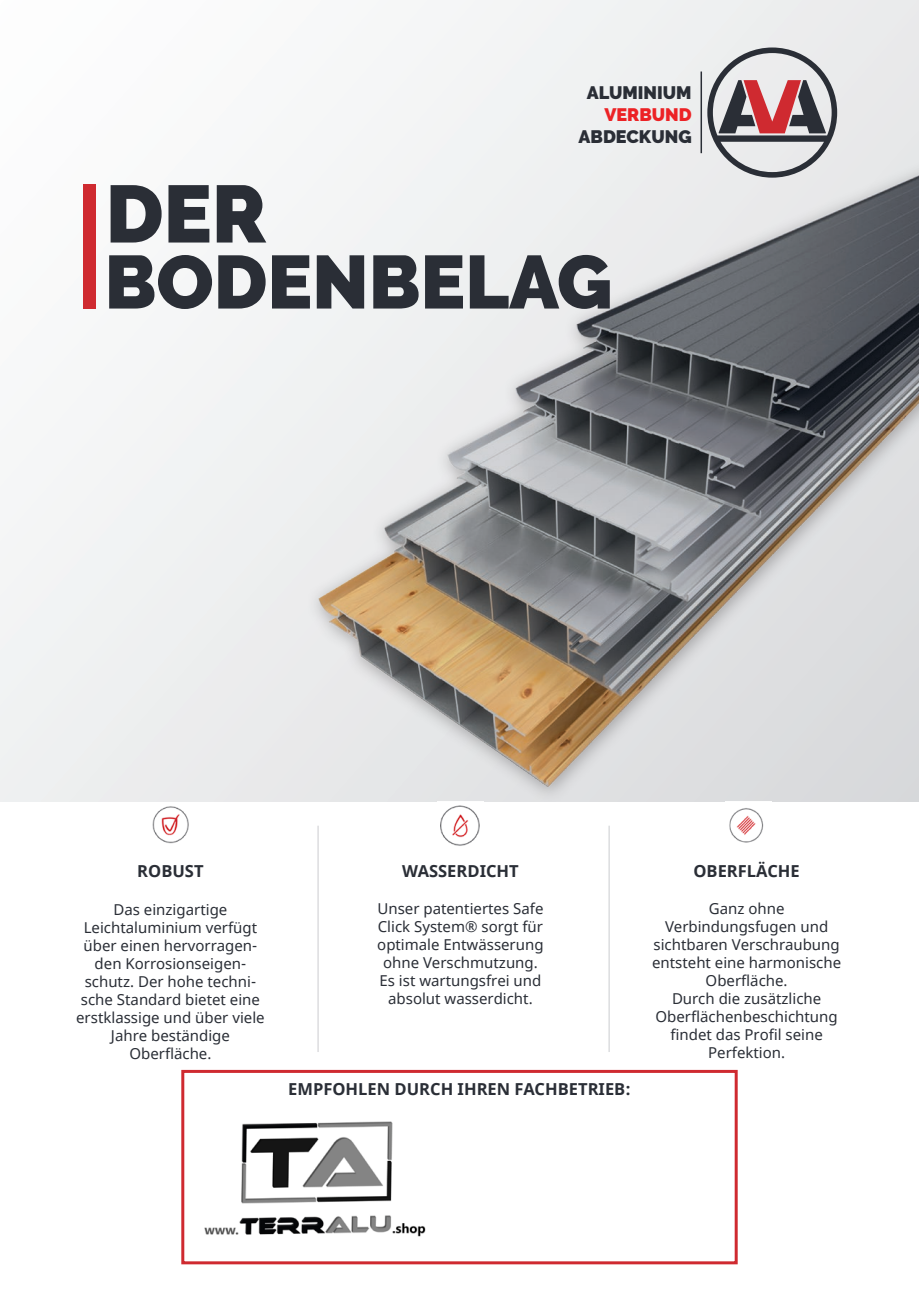
<style>
.page{position:relative;width:919px;height:1289px;background:#fff}
.page>*{position:absolute;margin:0;border:0;box-sizing:border-box;transform-origin:0 0}
.t1{font:900 80.85px "Raleway";color:#2a2e36}
.t2{font:900 75px "Raleway";color:#2a2e36}
.t3{font:900 18px "Raleway";color:#2a2e36}
.t4{font:900 18px "Raleway";color:#ec2225}
.t5{font:700 16.5px "Noto Sans";color:#2a2e36}
.t6{font:15px/18px "Noto Sans";color:#2a2e36;text-align:center}
</style>
<div class="page">
<div style="left:0;top:0;width:918px;height:801px;background:#f3f4f5"></div>
<div style="left:305px;top:157px;width:613px;height:646px;background:#231f20;opacity:.34"></div>
<img style="left:315px;top:166px;width:603px;height:620px">
<img style="left:437px;top:802px;width:46px;height:44px">
<img style="left:725px;top:802px;width:46px;height:41px">
<hr style="left:317px;top:825px;width:2px;height:226px;background:#dcdddf">
<hr style="left:608px;top:825px;width:2px;height:226px;background:#dcdddf">
<img style="left:152px;top:806px;width:37px;height:38px">
<div style="left:83px;top:185px;width:12px;height:124px;background:#cf2a30"></div>
<hr style="left:700px;top:71px;width:2px;height:82px;background:#2a2e36">
<svg style="left:707px;top:47px;width:130px;height:131px"></svg>
<div style="left:181px;top:1069px;width:556px;height:195px;border:3px solid #cf2a30"></div>
<img style="left:204px;top:1121px;width:222px;height:116px">
<p class="t3" style="left:586px;top:83px;width:106px">ALUMINIUM</p>
<p class="t4" style="left:604px;top:104px;width:89px">VERBUND</p>
<p class="t3" style="left:578px;top:126px;width:114px">ABDECKUNG</p>
<p class="t1" style="left:106px;top:167px;width:162px">DER</p>
<p class="t2" style="left:105px;top:238px;width:509px">BODENBELAG</p>
<p class="t5" style="left:137px;top:859px;width:68px">ROBUST</p>
<p class="t6" style="left:113px;top:900px;width:115px">Das einzigartige</p>
<p class="t6" style="left:76px;top:918px;width:190px">Leichtaluminium verfügt über einen hervorragen&shy;den Korrosionseigen&shy;schutz. Der hohe techni&shy;sche Standard bietet eine erstklassige und über viele<br>Jahre beständige</p>
<p class="t6" style="left:129px;top:1044px;width:83px">Oberfläche.</p>
<p class="t5" style="left:402px;top:858px;width:118px">WASSERDICHT</p>
<p class="t6" style="left:377px;top:900px;width:168px">Unser patentiertes Safe<br>Click System® sorgt für optimale Entwässerung ohne Verschmutzung.</p>
<p class="t6" style="left:379px;top:972px;width:163px">Es ist wartungsfrei und</p>
<p class="t6" style="left:388px;top:990px;width:146px">absolut wasserdicht.</p>
<p class="t5" style="left:288px;top:1077px;width:344px">EMPFOHLEN DURCH IHREN FACHBETRIEB:</p>
<p class="t5" style="left:693px;top:858px;width:108px">OBERFLÄCHE</p>
<p class="t6" style="left:708px;top:900px;width:77px">Ganz ohne</p>
<p class="t6" style="left:652px;top:918px;width:190px">Verbindungsfugen und sichtbaren Verschraubung entsteht eine harmonische<br>Oberfläche.</p>
<p class="t6" style="left:655px;top:990px;width:184px">Durch die zusätzliche<br>Oberflächenbeschichtung findet das Profil seine</p>
<p class="t6" style="left:708px;top:1044px;width:79px">Perfektion.</p>
</div>
